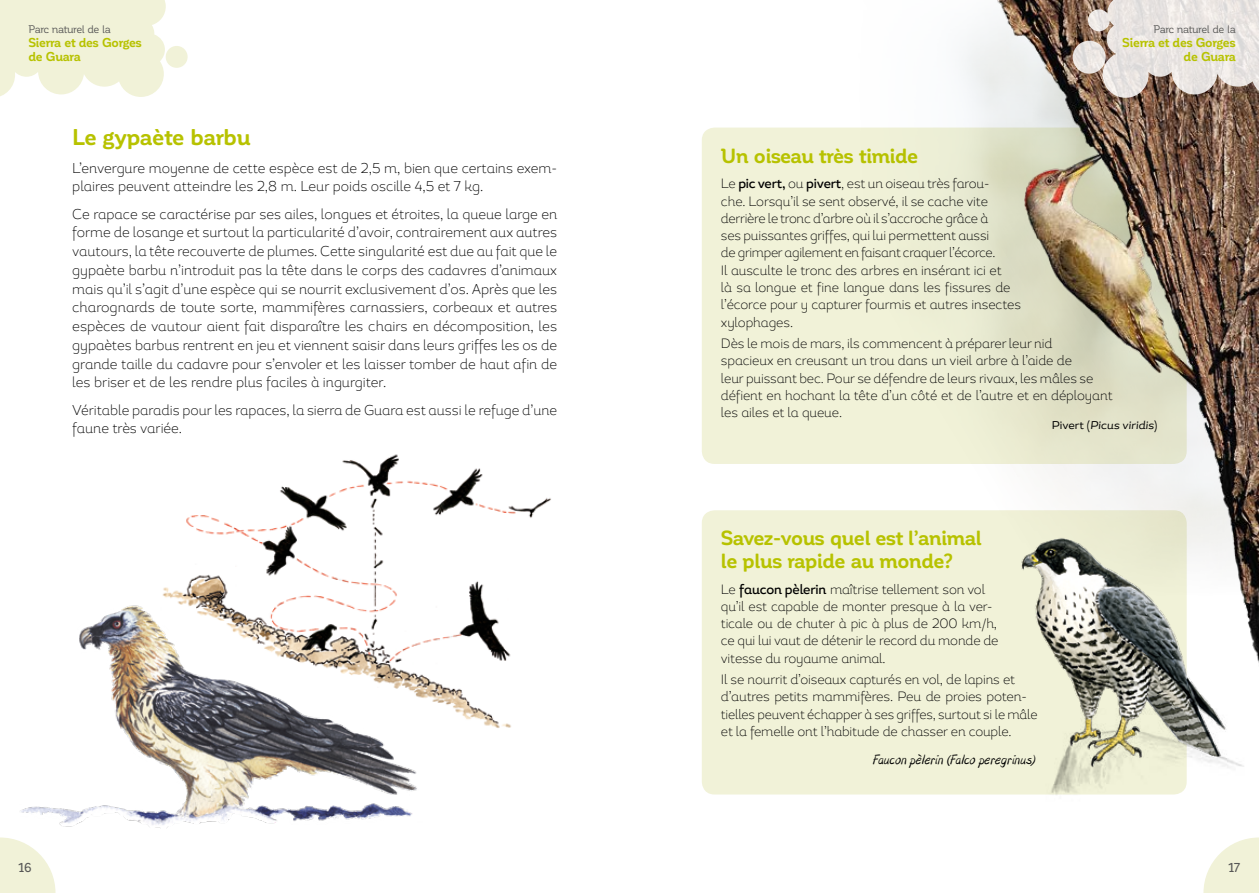
<style>
.page{position:relative;width:1259px;height:893px;background:#fff}
.page>*{position:absolute;margin:0;border:0;box-sizing:border-box;transform-origin:0 0}
.t1{font:700 22.5px "Corporative Soft";letter-spacing:-.015em;color:#b7c200}
.t2{font:700 20.25px/22.5px "Corporative Soft";letter-spacing:-.025em;color:#b7c200}
.t3{font:200 14.25px/18.8px "Magallanes";letter-spacing:-.005em;color:#000;scale:.95 1}
.t4{font:200 14.25px/18.8px "Magallanes";letter-spacing:-.005em;color:#000;scale:.94 1}
.t5{font:italic 14.25px "Postcard";color:#000}
.t6{font:200 13.5px/17.2px "Magallanes";letter-spacing:-.015em;color:#000;scale:.95 1}
.t7{font:700 12.75px/13.8px "Corporative Soft";letter-spacing:-.025em;color:#b7c200}
.t8{font:500 12.75px "Corporative Soft";color:#575756}
.t9{font:italic 11.25px "Magallanes";color:#000}
.t10{font:10.8px "Corporative Soft";letter-spacing:-.045em;color:#575756}
.s1{font-weight:500}
.s2{font-style:normal}
</style>
<div class="page">
<div style="left:702px;top:128px;width:484px;height:336px;background:#f1f2d8;border-radius:13px"></div>
<img style="left:851px;top:0;width:408px;height:663px">
<img style="left:162px;top:454px;width:389px;height:274px">
<svg style="left:1072px;top:0;width:187px;height:98px;background:#d0c7c1"></svg>
<svg style="left:0;top:0;width:188px;height:97px"></svg>
<svg style="left:1203px;top:837px;width:56px;height:56px"></svg>
<svg style="left:0;top:837px;width:55px;height:56px"></svg>
<img style="left:20px;top:595px;width:415px;height:233px">
<div style="left:702px;top:510px;width:484px;height:284px;background:#f1f2d8;border-radius:13px"></div>
<img style="left:1011px;top:526px;width:242px;height:269px">
<p class="t10" style="left:28px;top:23px;width:84px">Parc naturel de la</p>
<p class="t7" style="left:28px;top:36px;width:115px">Sierra et des Gorges de Guara</p>
<h1 class="t1" style="left:72px;top:125px;width:180px">Le gypaète barbu</h1>
<p class="t3" style="left:72px;top:158px;width:512px">L’envergure moyenne de cette espèce est de 2,5 m, bien que certains exem&shy;plaires peuvent atteindre les 2,8 m. Leur poids oscille 4,5 et 7 kg.</p>
<p class="t3" style="left:72px;top:205px;width:512px;text-align:justify">Ce rapace se caractérise par ses ailes, longues et étroites, la queue large en forme de losange et surtout la particularité d’avoir, contrairement aux autres vautours, la tête recouverte de plumes. Cette singularité est due au fait que le gypaète barbu n’introduit pas la tête dans le corps des cadavres d’animaux mais qu’il s’agit d’une espèce qui se nourrit exclusivement d’os. Après que les charognards de toute sorte, mammifères carnassiers, corbeaux et autres espèces de vautour aient fait disparaître les chairs en décomposition, les gypaètes barbus rentrent en jeu et viennent saisir dans leurs griffes les os de grande taille du cadavre pour s’envoler et les laisser tomber de haut afin de les briser et de les rendre plus faciles à ingurgiter.</p>
<p class="t4" style="left:72px;top:401px;width:517px">Véritable paradis pour les rapaces, la sierra de Guara est aussi le refuge d’une faune très variée.</p>
<p class="t10" style="left:1153px;top:24px;width:84px">Parc naturel de la</p>
<p class="t7" style="left:1122px;top:36px;width:115px;text-align:right">Sierra et des Gorges de Guara</p>
<h2 class="t2" style="left:721px;top:145px;width:199px">Un oiseau très timide</h2>
<p class="t6" style="left:721px;top:175px;width:317px">Le <span class="s1">pic vert,</span> ou <span class="s1">pivert</span>, est un oiseau très farou-<br>che. Lorsqu’il se sent observé, il se cache vite derrière le tronc d’arbre où il s’accroche grâce à<br>ses puissantes griffes, qui lui permettent aussi<br>de grimper agilement en faisant craquer l’écorce.<br>Il ausculte le tronc des arbres en insérant ici et<br>là sa longue et fine langue dans les fissures de l’écorce pour y capturer fourmis et autres insectes xylophages.</p>
<p class="t6" style="left:721px;top:335px;width:414px">Dès le mois de mars, ils commencent à préparer leur nid<br>spacieux en creusant un trou dans un vieil arbre à l’aide de<br>leur puissant bec. Pour se défendre de leurs rivaux, les mâles se défient en hochant la tête d’un côté et de l’autre et en déployant les ailes et la queue.</p>
<p class="t9" style="left:1052px;top:418px;width:107px"><span class="s2">Pivert (</span>Picus viridis<span class="s2">)</span></p>
<h2 class="t2" style="left:721px;top:527px;width:262px">Savez-vous quel est l’animal le plus rapide au monde?</h2>
<p class="t6" style="left:721px;top:581px;width:294px">Le <span class="s1">faucon pèlerin</span> maîtrise tellement son vol qu’il est capable de monter presque à la ver&shy;ticale ou de chuter à pic à plus de 200 km/h, ce qui lui vaut de détenir le record du monde de vitesse du royaume animal.</p>
<p class="t6" style="left:721px;top:671px;width:335px">Il se nourrit d’oiseaux capturés en vol, de lapins et d’autres petits mammifères. Peu de proies poten&shy;tielles peuvent échapper à ses griffes, surtout si le mâle et la femelle ont l’habitude de chasser en couple.</p>
<p class="t5" style="left:873px;top:752px;width:164px">Faucon pèlerin (Falco peregrinus)</p>
<p class="t8" style="left:19px;top:861px;width:14px">16</p>
<p class="t8" style="left:1228px;top:861px;width:13px">17</p>
</div>
